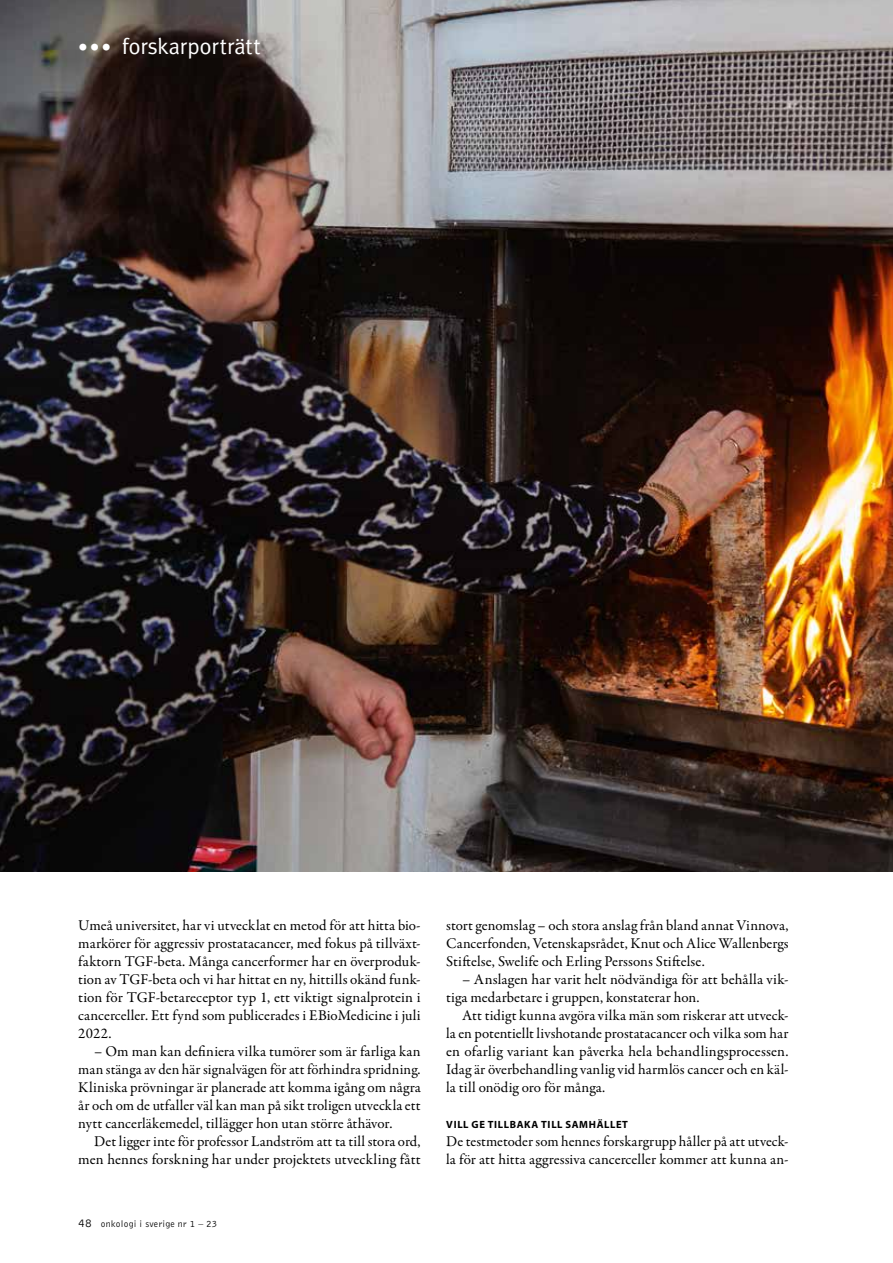
<style>
.page{position:relative;width:893px;height:1263px;background:#fff}
.page>*{position:absolute;margin:0;border:0;box-sizing:border-box;transform-origin:0 0}
.t1{font:22.5px "Meta";color:#fff}
.t2{font:15px/18px "Garamond Premr Pro";letter-spacing:.005em;color:#000;text-align:justify}
.t3{font:700 10.5px "Myriad Pro";letter-spacing:.06em;color:#000}
.t4{font:9.75px "Bell Gothic BT";letter-spacing:.02em;color:#000}
.s1{font-size:19.5px}
.s2{font-size:12px}
</style>
<div class="page">
<img style="left:0;top:0;width:893px;height:872px">
<h1 class="t1" style="left:78px;top:33px;width:184px"><span class="s1">•••</span> forskarporträtt</h1>
<p class="t2" style="left:78px;top:917px;width:344px">Umeå universitet, har vi utvecklat en metod för att hitta bio&shy;markörer för aggressiv prostatacancer, med fokus på tillväxt&shy;faktorn TGF-beta. Många cancerformer har en överproduk&shy;tion av TGF-beta och vi har hittat en ny, hittills okänd funk&shy;tion för TGF-betareceptor typ 1, ett viktigt signalprotein i cancerceller. Ett fynd som publicerades i EBioMedicine i juli 2022.</p>
<p class="t2" style="left:78px;top:1043px;width:344px;text-indent:16px">– Om man kan definiera vilka tumörer som är farliga kan man stänga av den här signalvägen för att förhindra spridning.<br>Kliniska prövningar är planerade att komma igång om några år och om de utfaller väl kan man på sikt troligen utveckla ett nytt cancerläkemedel, tillägger hon utan större åthävor.</p>
<p class="t2" style="left:78px;top:1133px;width:344px;text-align:right">Det ligger inte för professor Landström att ta till stora ord, men hennes forskning har under projektets utveckling fått</p>
<p class="t4" style="left:78px;top:1217px;width:141px"><span class="s2">48</span> onkologi i sverige nr 1 – 23</p>
<p class="t2" style="left:446px;top:917px;width:344px">stort genomslag – och stora anslag från bland annat Vinnova, Cancerfonden, Vetenskapsrådet, Knut och Alice Wallenbergs Stiftelse, Swelife och Erling Perssons Stiftelse.</p>
<p class="t2" style="left:446px;top:971px;width:344px;text-indent:16px">– Anslagen har varit helt nödvändiga för att behålla vik&shy;tiga medarbetare i gruppen, konstaterar hon.</p>
<p class="t2" style="left:446px;top:1007px;width:344px;text-indent:16px">Att tidigt kunna avgöra vilka män som riskerar att utveck&shy;la en potentiellt livshotande prostatacancer och vilka som har en ofarlig variant kan påverka hela behandlingsprocessen.<br>Idag är överbehandling vanlig vid harmlös cancer och en käl&shy;la till onödig oro för många.</p>
<p class="t3" style="left:446px;top:1118px;width:183px">VILL GE TILLBAKA TILL SAMHÄLLET</p>
<p class="t2" style="left:446px;top:1133px;width:344px">De testmetoder som hennes forskargrupp håller på att utveck&shy;la för att hitta aggressiva cancerceller kommer att kunna an-</p>
</div>
